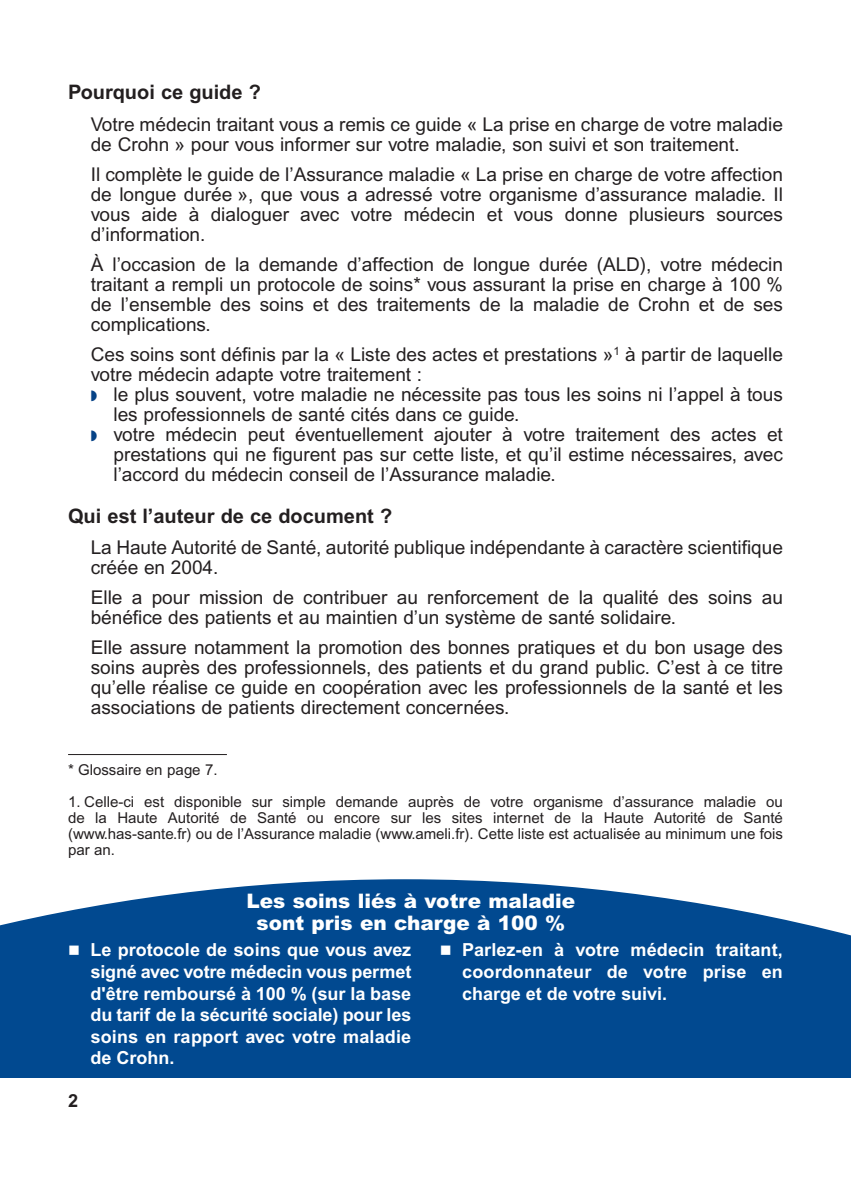
<style>
.page{position:relative;width:851px;height:1191px;background:#fff}
.page>*{position:absolute;margin:0;border:0;box-sizing:border-box;transform-origin:0 0}
.t1{font:900 20px/22px "Arial";color:#fff;text-align:center}
.t2{font:700 20px "Arial";color:#231f20}
.t3{font:19px/20px "Arial";color:#231f20}
.t4{font:700 18px/21.6px "Arial";letter-spacing:.01em;color:#fff;text-align:justify}
.t5{font:700 18px "Arial";color:#231f20}
.t6{font:15px/16px "Arial";color:#231f20;text-align:justify}
.s1{color:#054286}
</style>
<div class="page">
<hr style="left:68px;top:754px;width:159px;height:1px;background:#231f20">
<svg style="left:0;top:879px;width:850px;height:198px;background:#175899"></svg>
<svg style="left:69px;top:946px;width:10px;height:9px"></svg>
<svg style="left:441px;top:946px;width:9px;height:9px"></svg>
<p class="t2" style="left:68px;top:85px;width:194px">Pourquoi ce guide ?</p>
<p class="t3" style="left:91px;top:116px;width:693px">Votre médecin traitant vous a remis ce guide « La prise en charge de votre maladie de Crohn » pour vous informer sur votre maladie, son suivi et son traitement.</p>
<p class="t3" style="left:91px;top:166px;width:693px;text-align:justify">Il complète le guide de l’Assurance maladie « La prise en charge de votre affection de longue durée », que vous a adressé votre organisme d’assurance maladie. Il vous aide à dialoguer avec votre médecin et vous donne plusieurs sources d’information.</p>
<p class="t3" style="left:91px;top:256px;width:693px;text-align:justify">À l’occasion de la demande d’affection de longue durée (ALD), votre médecin traitant a rempli un protocole de soins* vous assurant la prise en charge à 100 % de l’ensemble des soins et des traitements de la maladie de Crohn et de ses complications.</p>
<p class="t3" style="left:91px;top:346px;width:693px">Ces soins sont définis par la « Liste des actes et prestations »<sup>1</sup> à partir de laquelle</p>
<p class="t3" style="left:91px;top:366px;width:333px">votre médecin adapte votre traitement :</p>
<p class="t3" style="left:91px;top:386px;width:693px"><span class="s1">◗</span> le plus souvent, votre maladie ne nécessite pas tous les soins ni l’appel à tous</p>
<p class="t3" style="left:113px;top:406px;width:407px">les professionnels de santé cités dans ce guide.</p>
<p class="t3" style="left:91px;top:426px;width:693px"><span class="s1">◗</span> votre médecin peut éventuellement ajouter à votre traitement des actes et</p>
<p class="t3" style="left:113px;top:446px;width:670px">prestations qui ne figurent pas sur cette liste, et qu’il estime nécessaires, avec</p>
<p class="t3" style="left:113px;top:466px;width:444px">l’accord du médecin conseil de l’Assurance maladie.</p>
<p class="t2" style="left:68px;top:508px;width:325px">Qui est l’auteur de ce document ?</p>
<p class="t3" style="left:91px;top:539px;width:693px">La Haute Autorité de Santé, autorité publique indépendante à caractère scientifique créée en 2004.</p>
<p class="t3" style="left:91px;top:589px;width:693px">Elle a pour mission de contribuer au renforcement de la qualité des soins au bénéfice des patients et au maintien d’un système de santé solidaire.</p>
<p class="t3" style="left:91px;top:639px;width:693px;text-align:justify">Elle assure notamment la promotion des bonnes pratiques et du bon usage des soins auprès des professionnels, des patients et du grand public. C’est à ce titre qu’elle réalise ce guide en coopération avec les professionnels de la santé et les associations de patients directement concernées.</p>
<p class="t6" style="left:68px;top:763px;width:151px">* Glossaire en page 7.</p>
<p class="t6" style="left:68px;top:795px;width:716px">1. Celle-ci est disponible sur simple demande auprès de votre organisme d’assurance maladie ou de la Haute Autorité de Santé ou encore sur les sites internet de la Haute Autorité de Santé (www.has-sante.fr) ou de l’Assurance maladie (www.ameli.fr). Cette liste est actualisée au minimum une fois par an.</p>
<p class="t1" style="left:246px;top:891px;width:330px">Les soins liés à votre maladie sont pris en charge à 100 %</p>
<p class="t5" style="left:68px;top:1094px;width:12px">2</p>
<p class="t4" style="left:91px;top:941px;width:322px">Le protocole de soins que vous avez signé avec votre médecin vous permet d'être remboursé à 100 % (sur la base du tarif de la sécurité sociale) pour les soins en rapport avec votre maladie de Crohn.</p>
<p class="t4" style="left:462px;top:941px;width:322px">Parlez-en à votre médecin traitant, coordonnateur de votre prise en charge et de votre suivi.</p>
</div>
